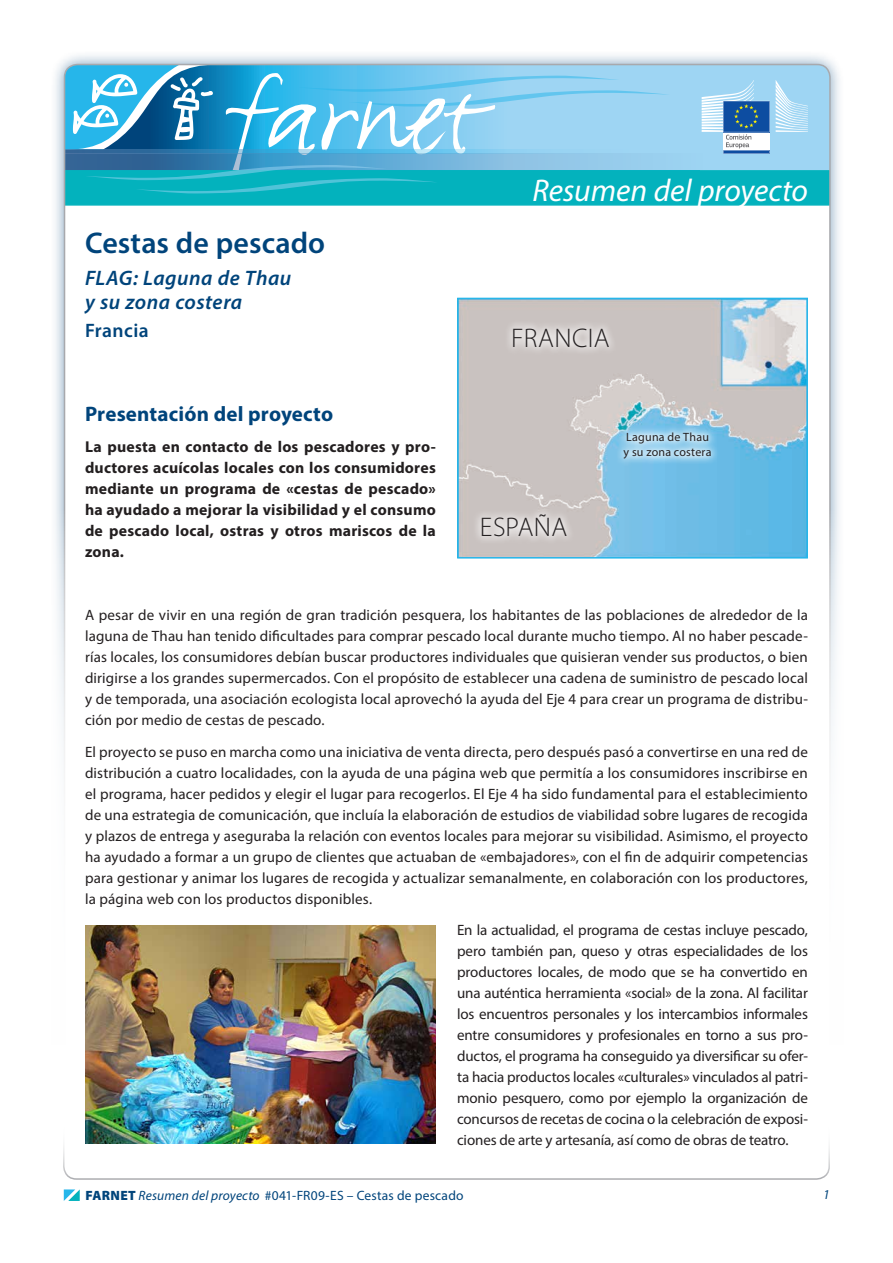
<style>
.page{position:relative;width:893px;height:1263px;background:#fff}
.page>*{position:absolute;margin:0;border:0;box-sizing:border-box;transform-origin:0 0}
.t1{font:italic 31.5px "Myriad Pro";color:#fff}
.t2{font:600 30px "Myriad Pro";letter-spacing:.005em;color:#00447b}
.t3{font:300 27px "Myriad Pro";letter-spacing:.01em;color:#231f20}
.t4{font:italic 600 21px/24px "Myriad Pro";letter-spacing:.025em;color:#00447b}
.t5{font:700 21px "Myriad Pro";letter-spacing:.01em;color:#00447b}
.t6{font:600 19.5px "Myriad Pro";letter-spacing:.02em;color:#00447b}
.t7{font:700 15.75px/21px "Myriad Pro";letter-spacing:.015em;color:#231f20;text-align:justify}
.t8{font:15px/21px "Myriad Pro";letter-spacing:.005em;color:#231f20;text-align:justify}
.t9{font:13.5px "Myriad Pro";letter-spacing:.015em;color:#00447b}
.t10{font:italic 13.5px "Myriad Pro";color:#00447b}
.t11{font:12px/15px "Myriad Pro";letter-spacing:.015em;color:#231f20}
.s1{font-weight:900}
.s2{font-style:italic}
</style>
<div class="page">
<div style="left:49px;top:49px;width:796px;height:1166px;background:#00447b;opacity:.5"></div>
<div style="left:65px;top:65px;width:765px;height:1135px;background:#fff;border-radius:13px"></div>
<div style="left:670px;top:65px;width:160px;height:105px;background:#9ed5f3"></div>
<div style="left:65px;top:154px;width:638px;height:17px;background:#9cd3f1"></div>
<hr style="left:65px;top:150px;width:638px;height:4px;background:#9ed5f3">
<div style="left:65px;top:170px;width:765px;height:36px;background:#03b2bd;border:2px solid #03b2bd"></div>
<div style="left:0;top:510px;width:893px;height:753px;background:#fff"></div>
<svg style="left:65px;top:65px;width:605px;height:132px"></svg>
<svg style="left:63px;top:1143px;width:767px;height:37px"></svg>
<svg style="left:64px;top:1189px;width:16px;height:12px"></svg>
<svg style="left:776px;top:80px;width:32px;height:52px"></svg>
<svg style="left:702px;top:80px;width:67px;height:74px"></svg>
<img style="left:85px;top:925px;width:351px;height:218px">
<img style="left:460px;top:301px;width:345px;height:254px">
<div style="left:457px;top:298px;width:351px;height:260px;border:2px solid #26b6ea"></div>
<svg style="left:615px;top:424px;width:105px;height:43px"></svg>
<svg style="left:473px;top:506px;width:102px;height:39px"></svg>
<svg style="left:504px;top:319px;width:114px;height:37px"></svg>
<h2 class="t2" style="left:85px;top:223px;width:242px">Cestas de pescado</h2>
<h3 class="t4" style="left:85px;top:265px;width:208px">FLAG: Laguna de Thau y su zona costera</h3>
<h3 class="t6" style="left:85px;top:318px;width:65px">Francia</h3>
<h3 class="t5" style="left:85px;top:400px;width:250px">Presentación del proyecto</h3>
<p class="t7" style="left:85px;top:436px;width:352px">La puesta en contacto de los pescadores y pro&shy;ductores acuícolas locales con los consumidores mediante un programa de «cestas de pescado» ha ayudado a mejorar la visibilidad y el consumo de pescado local, ostras y otros mariscos de la zona.</p>
<h1 class="t1" style="left:532px;top:171px;width:277px">Resumen del proyecto</h1>
<h3 class="t3" style="left:511px;top:322px;width:100px">FRANCIA</h3>
<h3 class="t3" style="left:480px;top:511px;width:89px">ESPAÑA</h3>
<p class="t11" style="left:624px;top:430px;width:89px">Laguna de Thau y su zona costera</p>
<p class="t8" style="left:85px;top:604px;width:724px">A pesar de vivir en una región de gran tradición pesquera, los habitantes de las poblaciones de alrededor de la laguna de Thau han tenido dificultades para comprar pescado local durante mucho tiempo. Al no haber pescade&shy;rías locales, los consumidores debían buscar productores individuales que quisieran vender sus productos, o bien dirigirse a los grandes supermercados. Con el propósito de establecer una cadena de suministro de pescado local y de temporada, una asociación ecologista local aprovechó la ayuda del Eje 4 para crear un programa de distribu&shy;ción por medio de cestas de pescado.</p>
<p class="t8" style="left:85px;top:741px;width:724px">El proyecto se puso en marcha como una iniciativa de venta directa, pero después pasó a convertirse en una red de distribución a cuatro localidades, con la ayuda de una página web que permitía a los consumidores inscribirse en el programa, hacer pedidos y elegir el lugar para recogerlos. El Eje 4 ha sido fundamental para el establecimiento de una estrategia de comunicación, que incluía la elaboración de estudios de viabilidad sobre lugares de recogida y plazos de entrega y aseguraba la relación con eventos locales para mejorar su visibilidad. Asimismo, el proyecto ha ayudado a formar a un grupo de clientes que actuaban de «embajadores», con el fin de adquirir competencias para gestionar y animar los lugares de recogida y actualizar semanalmente, en colaboración con los productores, la página web con los productos disponibles.</p>
<p class="t8" style="left:457px;top:919px;width:352px">En la actualidad, el programa de cestas incluye pescado, pero también pan, queso y otras especialidades de los productores locales, de modo que se ha convertido en una auténtica herramienta «social» de la zona. Al facilitar los encuentros personales y los intercambios informales entre consumidores y profesionales en torno a sus pro&shy;ductos, el programa ha conseguido ya diversificar su ofer&shy;ta hacia productos locales «culturales» vinculados al patri&shy;monio pesquero, como por ejemplo la organización de concursos de recetas de cocina o la celebración de exposi&shy;ciones de arte y artesanía, así como de obras de teatro.</p>
<p class="t9" style="left:85px;top:1187px;width:380px"><span class="s1">FARNET</span> <span class="s2">Resumen del proyecto</span> #041-FR09-ES – Cestas de pescado</p>
<p class="t10" style="left:823px;top:1186px;width:8px">1</p>
</div>
